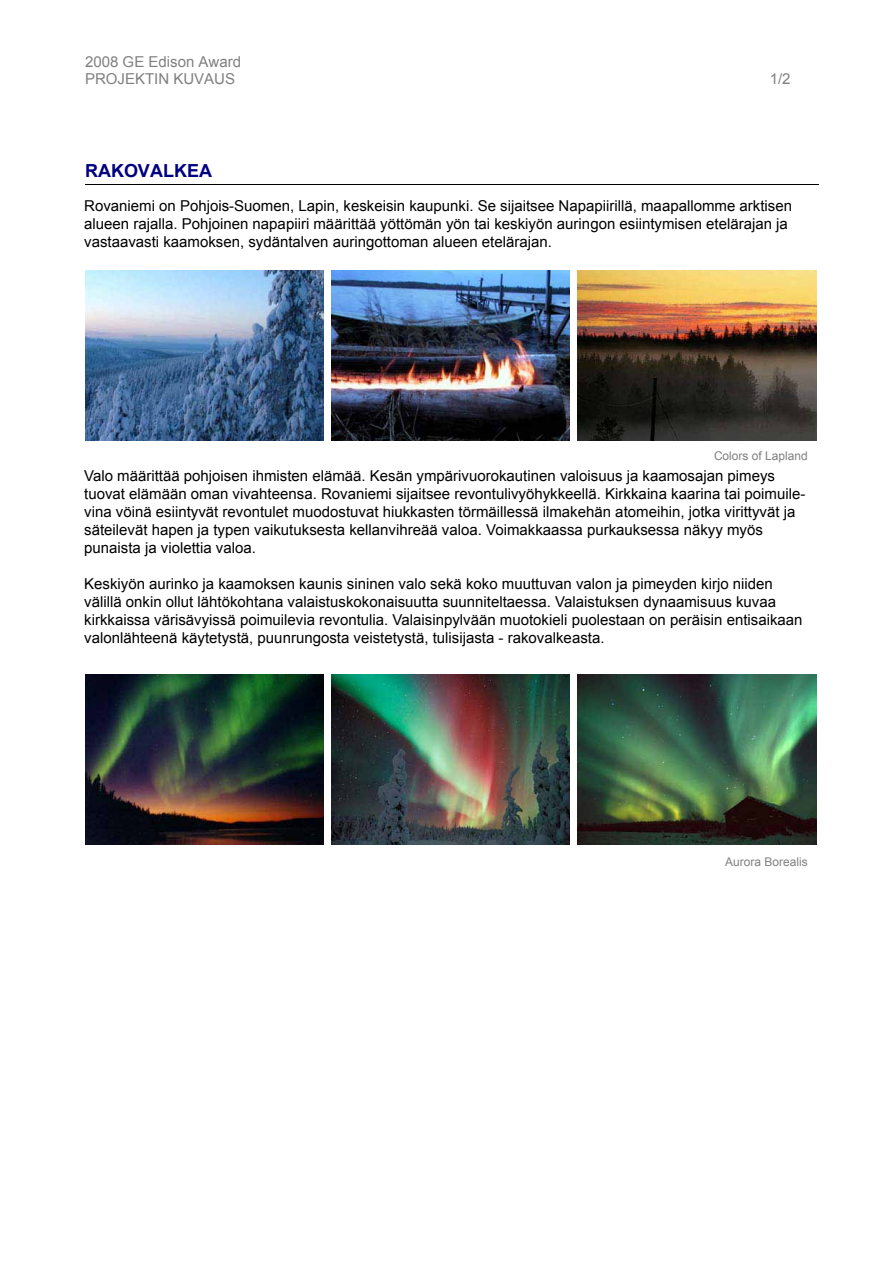
<style>
.page{position:relative;width:893px;height:1263px;background:#fff}
.page>*{position:absolute;margin:0;border:0;box-sizing:border-box;transform-origin:0 0}
.t1{font:700 18px "Arial";color:#000080}
.t2{font:15px/18px "Arial";color:#000}
.t3{font:15px/17.2px "Arial";color:#808080}
.t4{font:12px "Arial";color:#808080}
</style>
<div class="page">
<img style="left:85px;top:270px;width:238px;height:170px">
<img style="left:331px;top:270px;width:239px;height:170px">
<img style="left:578px;top:270px;width:238px;height:170px">
<img style="left:85px;top:675px;width:238px;height:170px">
<img style="left:331px;top:675px;width:239px;height:170px">
<img style="left:578px;top:675px;width:238px;height:170px">
<hr style="left:85px;top:184px;width:734px;height:1px;background:#000">
<p class="t3" style="left:85px;top:53px;width:158px">2008 GE Edison Award<br>PROJEKTIN KUVAUS</p>
<p class="t1" style="left:85px;top:160px;width:128px">RAKOVALKEA</p>
<p class="t3" style="left:770px;top:70px;width:22px">1/2</p>
<p class="t2" style="left:84px;top:197px;width:709px">Rovaniemi on Pohjois-Suomen, Lapin, keskeisin kaupunki. Se sijaitsee Napapiirillä, maapallomme arktisen alueen rajalla. Pohjoinen napapiiri määrittää yöttömän yön tai keskiyön auringon esiintymisen etelärajan ja vastaavasti kaamoksen, sydäntalven auringottoman alueen etelärajan.</p>
<p class="t4" style="left:714px;top:449px;width:95px">Colors of Lapland</p>
<p class="t2" style="left:84px;top:467px;width:723px">Valo määrittää pohjoisen ihmisten elämää. Kesän ympärivuorokautinen valoisuus ja kaamosajan pimeys tuovat elämään oman vivahteensa. Rovaniemi sijaitsee revontulivyöhykkeellä. Kirkkaina kaarina tai poimuile&shy;vina vöinä esiintyvät revontulet muodostuvat hiukkasten törmäillessä ilmakehän atomeihin, jotka virittyvät ja säteilevät hapen ja typen vaikutuksesta kellanvihreää valoa. Voimakkaassa purkauksessa näkyy myös punaista ja violettia valoa.</p>
<p class="t2" style="left:84px;top:575px;width:720px">Keskiyön aurinko ja kaamoksen kaunis sininen valo sekä koko muuttuvan valon ja pimeyden kirjo niiden välillä onkin ollut lähtökohtana valaistuskokonaisuutta suunniteltaessa. Valaistuksen dynaamisuus kuvaa kirkkaissa värisävyissä poimuilevia revontulia. Valaisinpylvään muotokieli puolestaan on peräisin entisaikaan valonlähteenä käytetystä, puunrungosta veistetystä, tulisijasta - rakovalkeasta.</p>
<p class="t4" style="left:725px;top:856px;width:84px">Aurora Borealis</p>
</div>
